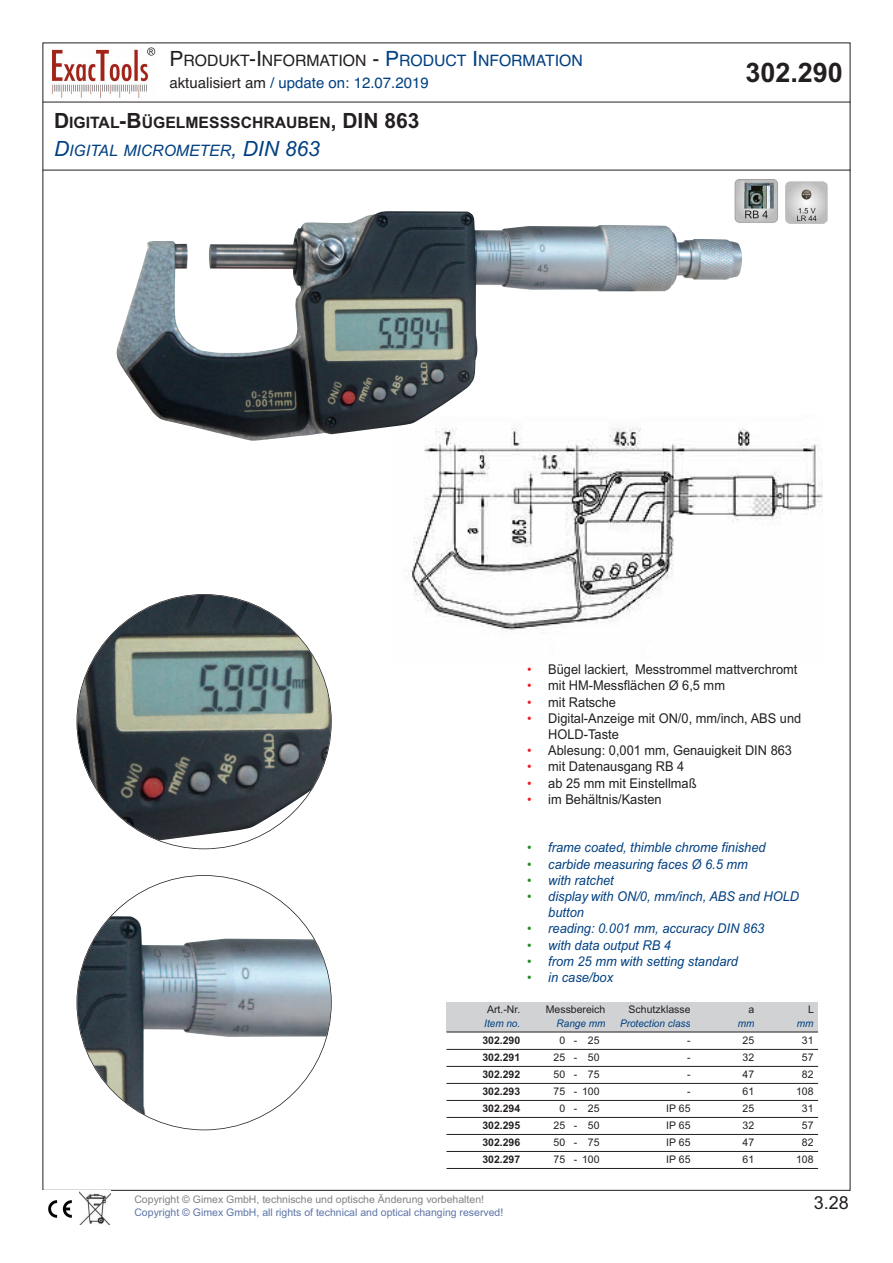
<style>
.page{position:relative;width:893px;height:1263px;background:#fff}
.page>*{position:absolute;margin:0;border:0;box-sizing:border-box;transform-origin:0 0}
.t1{font:700 27px "Arial";color:#231f20}
.t2{font:18px "Arial";color:#231f20}
.t3{font:700 15.75px/27.3px "Arial";color:#231f20}
.t4{font:15.75px "Helvetica";color:#231f20}
.t5{font:15px "Helvetica";color:#014081}
.t6{font:13.5px/16.2px "Arial";color:#231f20;scale:.95 1}
.t7{font:italic 13.5px/16.2px "Arial";color:#014081;scale:.95 1}
.t8{font:10.5px "Arial";color:#231f20}
.t9{font:10.5px "Arial";color:#5d75a8}
.t10{font:10.5px "Arial";color:#808285}
.t11{font:700 10.5px "Arial";color:#231f20}
.t12{font:italic 10.5px "Arial";color:#014081;scale:.95 1}
.s1{font-size:21px}
.s2{font-size:21px;color:#014081}
.s3{color:#014081}
.s4{color:#231f20}
.s5{font-weight:400;font-style:italic;font-size:21px;color:#014081}
.s6{font-weight:400;font-style:italic;color:#014081}
.s7{color:#ee1d23}
.s8{font-style:normal;color:#228b22}
</style>
<div class="page">
<img style="left:49px;top:1200px;width:22px;height:18px">
<img style="left:79px;top:1191px;width:32px;height:34px">
<hr style="left:43px;top:102px;width:807px;height:1px;background:#231f20">
<hr style="left:43px;top:170px;width:807px;height:1px;background:#231f20">
<img style="left:51px;top:47px;width:105px;height:52px">
<img style="left:411px;top:428px;width:411px;height:204px">
<div style="left:446px;top:1003px;width:74px;height:29px;background:#d1d2d4"></div>
<div style="left:520px;top:1003px;width:85px;height:29px;background:#d1d2d4"></div>
<div style="left:605px;top:1003px;width:85px;height:29px;background:#d1d2d4"></div>
<div style="left:690px;top:1003px;width:64px;height:29px;background:#d1d2d4"></div>
<div style="left:754px;top:1003px;width:64px;height:29px;background:#d1d2d4"></div>
<hr style="left:446px;top:1032px;width:372px;height:1px;background:#231f20">
<hr style="left:446px;top:1049px;width:372px;height:1px;background:#231f20">
<hr style="left:446px;top:1066px;width:372px;height:1px;background:#231f20">
<hr style="left:446px;top:1083px;width:372px;height:1px;background:#231f20">
<hr style="left:446px;top:1100px;width:372px;height:1px;background:#231f20">
<hr style="left:446px;top:1117px;width:372px;height:1px;background:#231f20">
<hr style="left:446px;top:1134px;width:372px;height:1px;background:#231f20">
<hr style="left:446px;top:1151px;width:372px;height:1px;background:#231f20">
<hr style="left:446px;top:1168px;width:372px;height:1px;background:#231f20">
<img style="left:116px;top:211px;width:626px;height:230px">
<img style="left:77px;top:595px;width:254px;height:245px">
<img style="left:77px;top:916px;width:254px;height:199px">
<img style="left:785px;top:181px;width:43px;height:43px">
<img style="left:734px;top:180px;width:44px;height:43px">
<p class="t4" style="left:169px;top:48px;width:415px"><span class="s1">P</span>RODUKT<span class="s1">-I</span>NFORMATION <span class="s1">-</span> <span class="s2">P</span><span class="s3">RODUCT</span> <span class="s2">I</span><span class="s3">NFORMATION</span></p>
<p class="t5" style="left:169px;top:71px;width:261px"><span class="s4">aktualisiert am</span> / update on: 12.07.2019</p>
<p class="t3" style="left:54px;top:110px;width:367px"><span class="s1">D</span>IGITAL<span class="s1">-B</span>ÜGELMESSSCHRAUBEN<span class="s1">, DIN 863<br></span><span class="s5">D</span><span class="s6">IGITAL MICROMETER</span><span class="s5">, DIN 863</span></p>
<h1 class="t1" style="left:745px;top:55px;width:99px">302.290</h1>
<p class="t6" style="left:527px;top:661px;width:286px"><span class="s7">•</span> Bügel lackiert, Messtrommel mattverchromt</p>
<p class="t6" style="left:527px;top:678px;width:210px"><span class="s7">•</span> mit HM-Messflächen Ø 6,5 mm</p>
<p class="t6" style="left:527px;top:694px;width:95px"><span class="s7">•</span> mit Ratsche</p>
<p class="t6" style="left:548px;top:710px;width:268px;text-indent:-21px"><span class="s7">•</span> Digital-Anzeige mit ON/0, mm/inch, ABS und<br>HOLD-Taste</p>
<p class="t6" style="left:527px;top:742px;width:281px"><span class="s7">•</span> Ablesung: 0,001 mm, Genauigkeit DIN 863</p>
<p class="t6" style="left:527px;top:759px;width:167px"><span class="s7">•</span> mit Datenausgang RB 4</p>
<p class="t6" style="left:527px;top:775px;width:180px"><span class="s7">•</span> ab 25 mm mit Einstellmaß</p>
<p class="t6" style="left:527px;top:791px;width:143px"><span class="s7">•</span> im Behältnis/Kasten</p>
<p class="t7" style="left:527px;top:840px;width:253px"><span class="s8">•</span> frame coated, thimble chrome finished</p>
<p class="t7" style="left:527px;top:856px;width:234px"><span class="s8">•</span> carbide measuring faces Ø 6.5 mm</p>
<p class="t7" style="left:527px;top:872px;width:93px"><span class="s8">•</span> with ratchet</p>
<p class="t7" style="left:548px;top:888px;width:266px;text-indent:-21px"><span class="s8">•</span> display with ON/0, mm/inch, ABS and HOLD button</p>
<p class="t7" style="left:527px;top:921px;width:251px"><span class="s8">•</span> reading: 0.001 mm, accuracy DIN 863</p>
<p class="t7" style="left:527px;top:937px;width:153px"><span class="s8">•</span> with data output RB 4</p>
<p class="t7" style="left:527px;top:953px;width:223px"><span class="s8">•</span> from 25 mm with setting standard</p>
<p class="t7" style="left:527px;top:969px;width:92px"><span class="s8">•</span> in case/box</p>
<p class="t8" style="left:487px;top:1002px;width:35px">Art.-Nr.</p>
<p class="t12" style="left:484px;top:1016px;width:39px">Item no.</p>
<p class="t8" style="left:546px;top:1002px;width:61px">Messbereich</p>
<p class="t12" style="left:557px;top:1016px;width:53px">Range mm</p>
<p class="t8" style="left:629px;top:1002px;width:63px">Schutzklasse</p>
<p class="t12" style="left:620px;top:1016px;width:76px">Protection class</p>
<p class="t8" style="left:748px;top:1002px;width:7px">a</p>
<p class="t12" style="left:738px;top:1016px;width:19px">mm</p>
<p class="t8" style="left:808px;top:1002px;width:7px">L</p>
<p class="t12" style="left:797px;top:1016px;width:19px">mm</p>
<p class="t11" style="left:482px;top:1033px;width:39px">302.290</p>
<p class="t8" style="left:559px;top:1033px;width:42px">0 - 25</p>
<p class="t8" style="left:687px;top:1033px;width:5px">-</p>
<p class="t8" style="left:743px;top:1033px;width:13px">25</p>
<p class="t8" style="left:802px;top:1033px;width:13px">31</p>
<p class="t11" style="left:482px;top:1050px;width:39px">302.291</p>
<p class="t8" style="left:553px;top:1050px;width:47px">25 - 50</p>
<p class="t8" style="left:687px;top:1050px;width:5px">-</p>
<p class="t8" style="left:743px;top:1050px;width:13px">32</p>
<p class="t8" style="left:802px;top:1050px;width:13px">57</p>
<p class="t11" style="left:482px;top:1067px;width:39px">302.292</p>
<p class="t8" style="left:553px;top:1067px;width:47px">50 - 75</p>
<p class="t8" style="left:687px;top:1067px;width:5px">-</p>
<p class="t8" style="left:743px;top:1067px;width:13px">47</p>
<p class="t8" style="left:802px;top:1067px;width:13px">82</p>
<p class="t11" style="left:482px;top:1084px;width:39px">302.293</p>
<p class="t8" style="left:553px;top:1084px;width:47px">75 - 100</p>
<p class="t8" style="left:687px;top:1084px;width:5px">-</p>
<p class="t8" style="left:743px;top:1084px;width:13px">61</p>
<p class="t8" style="left:796px;top:1084px;width:19px">108</p>
<p class="t11" style="left:482px;top:1101px;width:39px">302.294</p>
<p class="t8" style="left:559px;top:1101px;width:42px">0 - 25</p>
<p class="t8" style="left:666px;top:1101px;width:26px">IP 65</p>
<p class="t8" style="left:743px;top:1101px;width:13px">25</p>
<p class="t8" style="left:802px;top:1101px;width:13px">31</p>
<p class="t11" style="left:482px;top:1118px;width:39px">302.295</p>
<p class="t8" style="left:553px;top:1118px;width:47px">25 - 50</p>
<p class="t8" style="left:666px;top:1118px;width:26px">IP 65</p>
<p class="t8" style="left:743px;top:1118px;width:13px">32</p>
<p class="t8" style="left:802px;top:1118px;width:13px">57</p>
<p class="t11" style="left:482px;top:1135px;width:39px">302.296</p>
<p class="t8" style="left:553px;top:1135px;width:47px">50 - 75</p>
<p class="t8" style="left:666px;top:1135px;width:26px">IP 65</p>
<p class="t8" style="left:743px;top:1135px;width:13px">47</p>
<p class="t8" style="left:802px;top:1135px;width:13px">82</p>
<p class="t11" style="left:482px;top:1152px;width:39px">302.297</p>
<p class="t8" style="left:553px;top:1152px;width:47px">75 - 100</p>
<p class="t8" style="left:666px;top:1152px;width:26px">IP 65</p>
<p class="t8" style="left:743px;top:1152px;width:13px">61</p>
<p class="t8" style="left:796px;top:1152px;width:19px">108</p>
<p class="t10" style="left:134px;top:1193px;width:351px">Copyright © Gimex GmbH, technische und optische Änderung vorbehalten!</p>
<p class="t9" style="left:134px;top:1205px;width:370px">Copyright © Gimex GmbH, all rights of technical and optical changing reserved!</p>
<h2 class="t2" style="left:814px;top:1191px;width:37px">3.28</h2>
</div>
